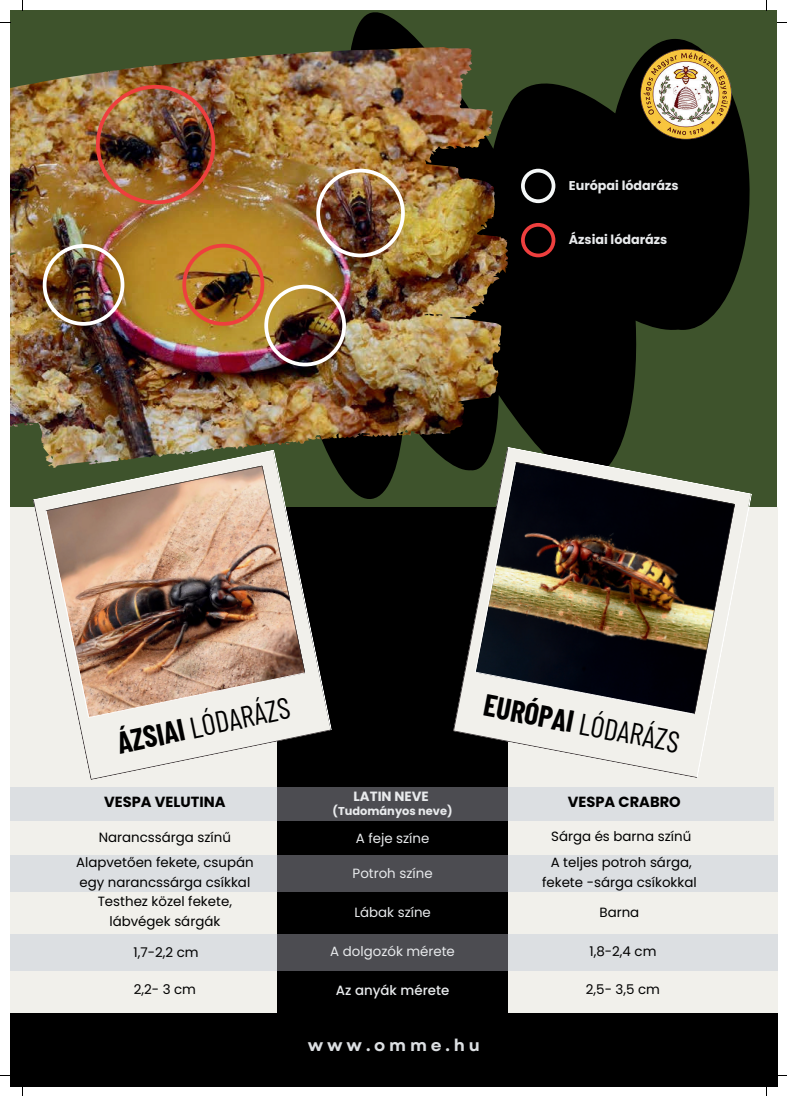
<style>
.page{position:relative;width:787px;height:1096px;background:#fff}
.page>*{position:absolute;margin:0;border:0;box-sizing:border-box;transform-origin:0 0}
.t1{font:30px "Barlow Condensed";color:#000}
.t2{font:700 16.75px "Garet";letter-spacing:.23em;color:#dcdfe2}
.t3{font:700 14.62px "Poppins";color:#000}
.t4{font:13.38px/19.9px "Poppins";color:#000;text-align:center}
.t5{font:13.38px "Poppins";color:#e8eaec}
.t6{font:500 13.38px "Poppins";color:#e8eaec}
.t7{font:700 13.38px "Poppins";color:#e8eaec}
.t8{font:700 12.75px "Poppins";color:#e8eaec}
.t9{font:700 11.38px "Poppins";color:#e8eaec}
.s1{font-weight:700}
</style>
<div class="page">
<img style="left:10px;top:10px;width:767px;height:497px">
<div style="left:10px;top:507px;width:767px;height:579px;background:#f1f0eb"></div>
<img style="left:270px;top:11px;width:482px;height:492px">
<img style="left:425px;top:70px;width:83px;height:183px">
<img style="left:43px;top:85px;width:362px;height:281px">
<svg style="left:521px;top:223px;width:34px;height:34px"></svg>
<svg style="left:521px;top:169px;width:34px;height:34px"></svg>
<img style="left:638px;top:49px;width:95px;height:94px">
<div style="left:277px;top:507px;width:231px;height:564px;background:#000"></div>
<svg style="left:453px;top:447px;width:244px;height:331px"></svg>
<img style="left:475px;top:447px;width:277px;height:330px">
<div style="left:10px;top:787px;width:764px;height:34px;background:#dcdfe2"></div>
<div style="left:10px;top:854px;width:767px;height:37px;background:#dcdfe2"></div>
<div style="left:10px;top:934px;width:767px;height:37px;background:#dcdfe2"></div>
<svg style="left:80px;top:730px;width:251px;height:49px"></svg>
<img style="left:33px;top:449px;width:299px;height:281px">
<div style="left:277px;top:787px;width:231px;height:34px;background:#4c4c51"></div>
<div style="left:277px;top:854px;width:231px;height:37px;background:#4c4c51"></div>
<div style="left:277px;top:934px;width:231px;height:37px;background:#4c4c51"></div>
<div style="left:10px;top:1013px;width:767px;height:73px;background:#000"></div>
<h1 class="t1" style="left:113px;top:722px;width:178px;rotate:-12deg"><span class="s1">ÁZSIAI</span> LÓDARÁZS</h1>
<p class="t8" style="left:569px;top:178px;width:111px">Európai lódarázs</p>
<p class="t8" style="left:569px;top:232px;width:100px">Ázsiai lódarázs</p>
<h1 class="t1" style="left:488px;top:683px;width:200px;rotate:11deg"><span class="s1">EURÓPAI</span> LÓDARÁZS</h1>
<p class="t7" style="left:354px;top:788px;width:77px">LATIN NEVE</p>
<p class="t3" style="left:104px;top:793px;width:123px">VESPA VELUTINA</p>
<p class="t3" style="left:568px;top:793px;width:114px">VESPA CRABRO</p>
<p class="t9" style="left:333px;top:804px;width:121px">(Tudományos neve)</p>
<p class="t4" style="left:76px;top:825px;width:179px;line-height:24.2px">Narancssárga színű<br>Alapvetően fekete, csupán</p>
<p class="t4" style="left:79px;top:872px;width:172px">egy narancssárga csíkkal<br>Testhez közel fekete, lábvégek sárgák</p>
<p class="t4" style="left:134px;top:941px;width:67px">1,7-2,2 cm</p>
<p class="t4" style="left:134px;top:979px;width:64px">2,2- 3 cm</p>
<p class="t5" style="left:356px;top:830px;width:75px">A feje színe</p>
<p class="t5" style="left:353px;top:865px;width:82px">Potroh színe</p>
<p class="t5" style="left:354px;top:904px;width:78px">Lábak színe</p>
<p class="t5" style="left:330px;top:943px;width:126px">A dolgozók mérete</p>
<p class="t6" style="left:336px;top:982px;width:115px">Az anyák mérete</p>
<p class="t2" style="left:308px;top:1034px;width:173px">www.omme.hu</p>
<p class="t4" style="left:551px;top:823px;width:143px;line-height:25.5px;text-align:left">Sárga és barna színű<br>A teljes potroh sárga,</p>
<p class="t4" style="left:542px;top:872px;width:156px">fekete -sárga csíkokkal</p>
<p class="t4" style="left:599px;top:901px;width:41px">Barna</p>
<p class="t4" style="left:589px;top:941px;width:68px">1,8-2,4 cm</p>
<p class="t4" style="left:586px;top:979px;width:76px">2,5- 3,5 cm</p>
</div>
